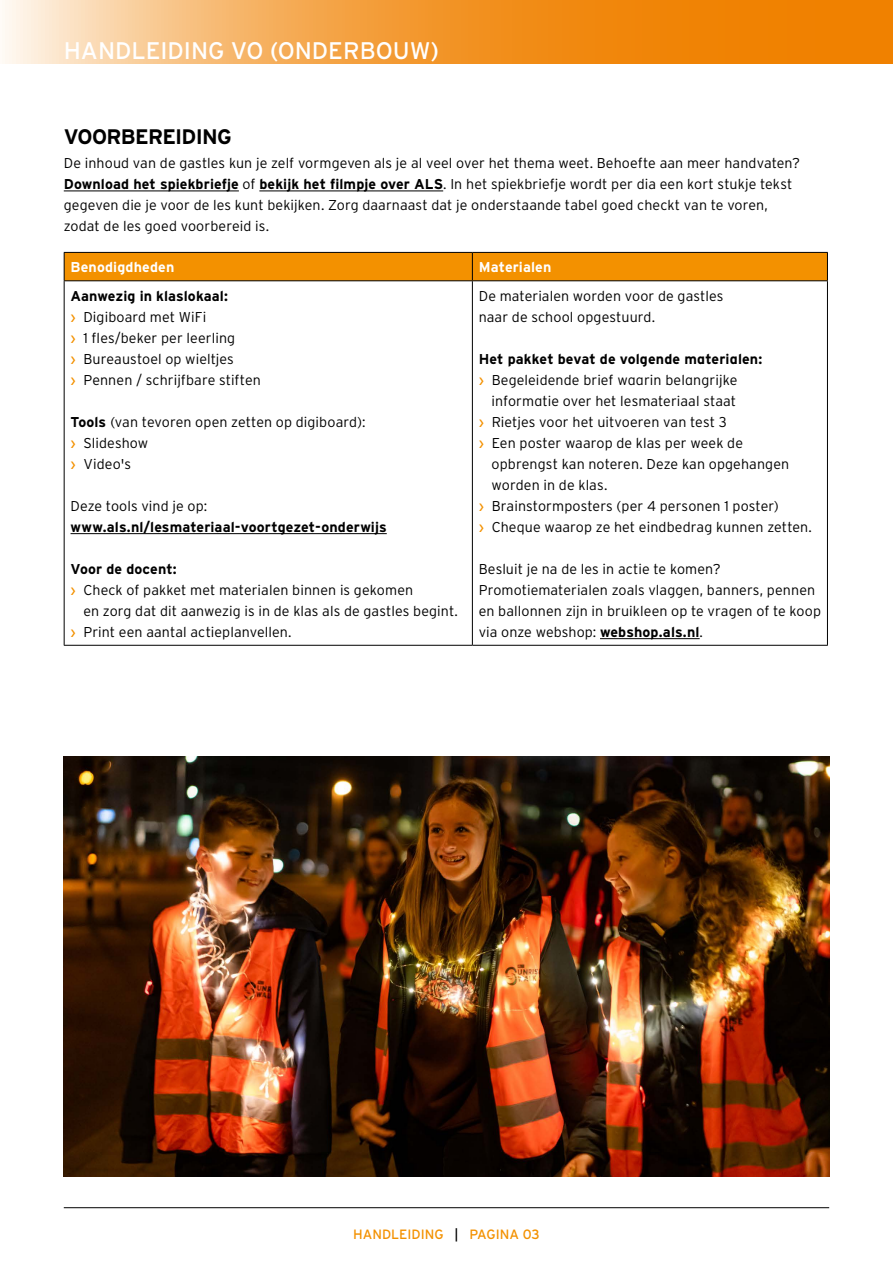
<style>
.page{position:relative;width:893px;height:1263px;background:#fff}
.page>*{position:absolute;margin:0;border:0;box-sizing:border-box;transform-origin:0 0}
.t1{font:24px "Interstate";color:#fff}
.t2{font:700 21px "Interstate";letter-spacing:-.03em;color:#000}
.t3{font:300 14.25px/21px "Interstate";letter-spacing:.005em;color:#000}
.t4{font:700 14.25px "Interstate";letter-spacing:.01em;color:#000}
.t5{font:700 14.25px "Interstate";letter-spacing:.01em;color:#fff}
.t6{font:13.5px "Interstate";color:#f39100}
.s1{font-weight:700}
.s2{font-weight:400;color:#f39100}
.s3{color:#000}
</style>
<div class="page">
<svg style="left:2px;top:0;width:891px;height:63px;background:#f3a142"></svg>
<hr style="left:64px;top:1207px;width:765px;height:1px;background:#000">
<hr style="left:64px;top:191px;width:175px;height:1px;background:#000">
<hr style="left:259px;top:191px;width:184px;height:1px;background:#000">
<div style="left:64px;top:252px;width:764px;height:28px;background:#f39100"></div>
<hr style="left:64px;top:280px;width:408px;height:1px;background:#000">
<hr style="left:64px;top:281px;width:1px;height:364px;background:#000">
<hr style="left:472px;top:280px;width:356px;height:1px;background:#000">
<hr style="left:472px;top:281px;width:1px;height:364px;background:#000">
<hr style="left:827px;top:281px;width:1px;height:364px;background:#000">
<hr style="left:64px;top:645px;width:408px;height:1px;background:#000">
<hr style="left:472px;top:645px;width:356px;height:1px;background:#000">
<hr style="left:71px;top:533px;width:316px;height:1px;background:#000">
<hr style="left:600px;top:638px;width:100px;height:1px;background:#000">
<img style="left:64px;top:756px;width:765px;height:420px">
<h1 class="t1" style="left:64px;top:37px;width:377px">HANDLEIDING VO (ONDERBOUW)</h1>
<h2 class="t2" style="left:64px;top:125px;width:170px">VOORBEREIDING</h2>
<p class="t3" style="left:64px;top:152px;width:738px">De inhoud van de gastles kun je zelf vormgeven als je al veel over het thema weet. Behoefte aan meer handvaten?<br><span class="s1">Download het spiekbriefje</span> of <span class="s1">bekijk het filmpje over ALS</span>. In het spiekbriefje wordt per dia een kort stukje tekst gegeven die je voor de les kunt bekijken. Zorg daarnaast dat je onderstaande tabel goed checkt van te voren, zodat de les goed voorbereid is.</p>
<p class="t5" style="left:71px;top:259px;width:105px">Benodigdheden</p>
<p class="t5" style="left:479px;top:259px;width:74px">Materialen</p>
<p class="t3" style="left:71px;top:285px;width:192px"><span class="s1">Aanwezig in klaslokaal:<br></span><span class="s2">›</span> Digiboard met WiFi<br><span class="s2">›</span> 1 fles/beker per leerling<br><span class="s2">›</span> Bureaustoel op wieltjes<br><span class="s2">›</span> Pennen / schrijfbare stiften</p>
<p class="t3" style="left:71px;top:411px;width:297px"><span class="s1">Tools</span> (van tevoren open zetten op digiboard): <span class="s2">›</span> Slideshow<br><span class="s2">›</span> Video's</p>
<p class="t3" style="left:71px;top:495px;width:138px">Deze tools vind je op:</p>
<p class="t4" style="left:71px;top:519px;width:318px">www.als.nl/lesmateriaal-voortgezet-onderwijs</p>
<p class="t4" style="left:71px;top:561px;width:108px">Voor de docent:</p>
<p class="t3" style="left:71px;top:579px;width:344px"><span class="s2">›</span> Check of pakket met materialen binnen is gekomen</p>
<p class="t3" style="left:83px;top:600px;width:376px">en zorg dat dit aanwezig is in de klas als de gastles begint.</p>
<p class="t3" style="left:71px;top:621px;width:223px"><span class="s2">›</span> Print een aantal actieplanvellen.</p>
<p class="t3" style="left:479px;top:285px;width:246px">De materialen worden voor de gastles naar de school opgestuurd.</p>
<p class="t4" style="left:479px;top:351px;width:285px">Het pakket bevat de volgende materialen:</p>
<p class="t3" style="left:479px;top:369px;width:260px"><span class="s2">›</span> Begeleidende brief waarin belangrijke</p>
<p class="t3" style="left:492px;top:390px;width:246px">informatie over het lesmateriaal staat</p>
<p class="t3" style="left:479px;top:411px;width:250px"><span class="s2">›</span> Rietjes voor het uitvoeren van test 3</p>
<p class="t3" style="left:479px;top:432px;width:266px"><span class="s2">›</span> Een poster waarop de klas per week de</p>
<p class="t3" style="left:492px;top:453px;width:299px">opbrengst kan noteren. Deze kan opgehangen</p>
<p class="t3" style="left:492px;top:474px;width:117px">worden in de klas.</p>
<p class="t3" style="left:479px;top:495px;width:302px"><span class="s2">›</span> Brainstormposters (per 4 personen 1 poster)</p>
<p class="t3" style="left:479px;top:516px;width:335px"><span class="s2">›</span> Cheque waarop ze het eindbedrag kunnen zetten.</p>
<p class="t3" style="left:479px;top:558px;width:344px">Besluit je na de les in actie te komen?<br>Promotiematerialen zoals vlaggen, banners, pennen en ballonnen zijn in bruikleen op te vragen of te koop via onze webshop: <span class="s1">webshop.als.nl</span>.</p>
<p class="t6" style="left:353px;top:1226px;width:188px">HANDLEIDING <span class="s3">|</span> PAGINA 03</p>
</div>
